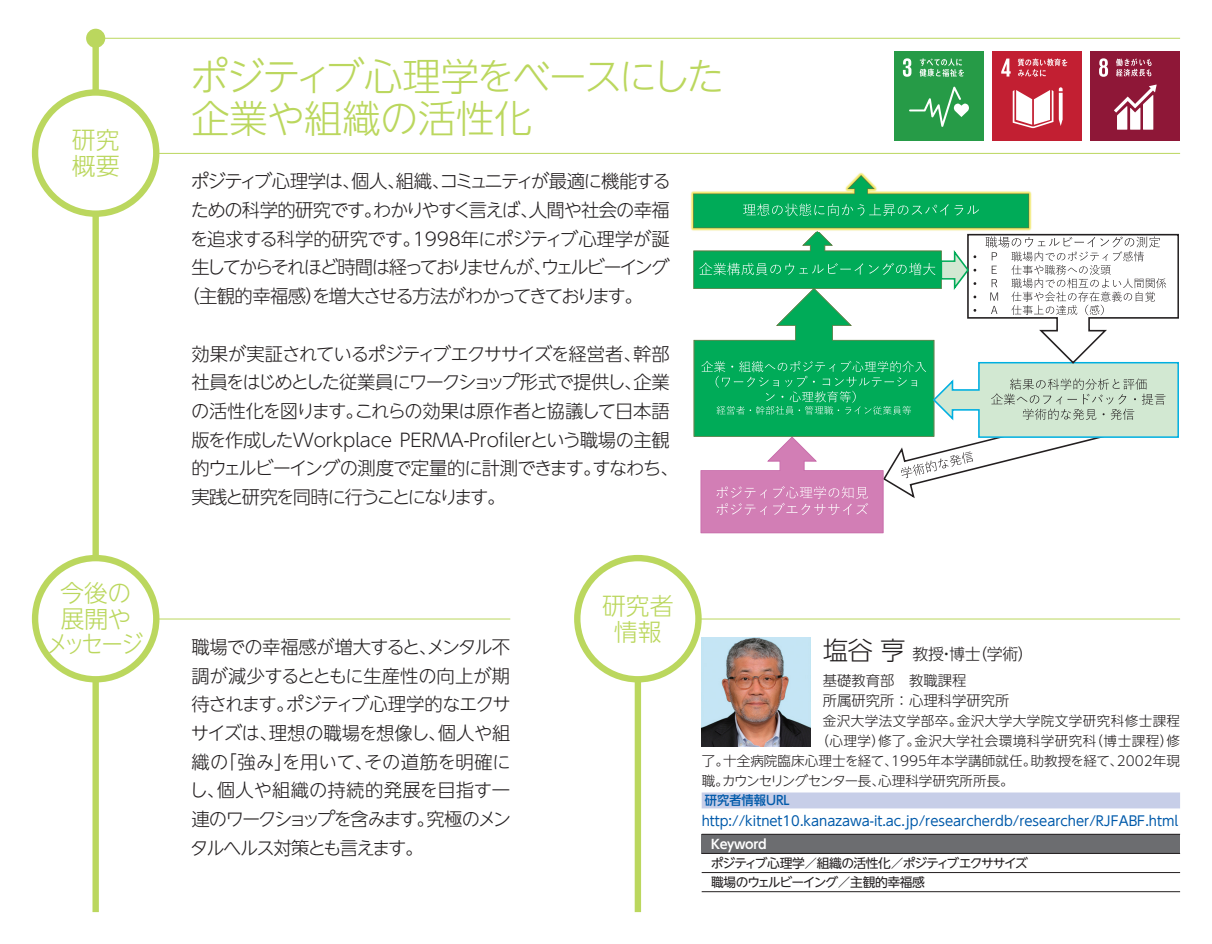
<style>
.page{position:relative;width:1212px;height:944px;background:#fff}
.page>*{position:absolute;margin:0;border:0;box-sizing:border-box;transform-origin:0 0}
.t1{font:300 38.25px/41.4px "UD Shin Go NT Pr 6 N";letter-spacing:-.03em;color:#bbd75e}
.t2{font:300 25.43px "UD Shin Go NT Pr 6 N";color:#231f20}
.t3{font:300 23.85px/25.4px "UD Shin Go NT Pr 6 N";color:#bbd75e}
.t4{font:300 23.85px "UD Shin Go NT Pr 6 N";color:#bbd75e;scale:.9 1}
.t5{font:300 18.22px/28.8px "UD Shin Go NT Pr 6 N";letter-spacing:-.055em;color:#231f20}
.t6{font:300 18.22px/28.8px "UD Shin Go NT Pr 6 N";letter-spacing:-.03em;color:#231f20;text-align:right}
.t7{font:300 18.22px "UD Shin Go NT Pr 6 N";letter-spacing:-.015em;color:#231f20}
.t8{font:300 18.22px/28.8px "UD Shin Go NT Pr 6 N";letter-spacing:-.075em;color:#231f20}
.t9{font:300 18.22px/28.8px "UD Shin Go NT Pr 6 N";letter-spacing:-.095em;color:#231f20}
.t10{font:300 18.22px/28.8px "UD Shin Go NT Pr 6 N";letter-spacing:-.105em;color:#231f20}
.t11{font:300 18.22px/28.8px "UD Shin Go NT Pr 6 N";letter-spacing:-.09em;color:#231f20}
.t12{font:300 18.22px "UD Shin Go NT Pr 6 N";letter-spacing:-.005em;color:#231f20}
.t13{font:300 18.22px "UD Shin Go NT Pr 6 N";letter-spacing:-.08em;color:#231f20}
.t14{font:300 18.22px/28.8px "UD Shin Go NT Pr 6 N";letter-spacing:-.035em;color:#231f20}
.t15{font:300 18.22px/28.8px "UD Shin Go NT Pr 6 N";letter-spacing:.01em;color:#231f20}
.t16{font:300 15.97px "UD Shin Go NT Pr 6 N";letter-spacing:-.03em;color:#231f20}
.t17{font:300 14.4px/20.7px "UD Shin Go NT Pr 6 N";color:#231f20}
.t18{font:13.5px "UD Shin Go NT Pr 6 N";color:#015aaa}
.t19{font:300 13.5px "UD Shin Go NT Pr 6 N";letter-spacing:.005em;color:#231f20}
.t20{font:300 13.5px "UD Shin Go NT Pr 6 N";letter-spacing:.03em;color:#231f20}
.t21{font:300 13.5px "UD Shin Go NT Pr 6 N";letter-spacing:.035em;color:#231f20}
.t22{font:300 13.5px "UD Shin Go NT Pr 6 N";letter-spacing:-.095em;color:#231f20}
.t23{font:12.83px/19.1px "UD Shin Go NT Pr 6 N";letter-spacing:-.075em;color:#231f20}
.t24{font:500 12.83px "UD Shin Go NT Pr 6 N";color:#015aaa;scale:.96 1}
.t25{font:700 12.83px "UD Shin Go NT Pr 6 N De";letter-spacing:-.03em;color:#fff}
</style>
<div class="page">
<div style="left:92px;top:32px;width:7px;height:880px;background:#bbd75e"></div>
<hr style="left:96px;top:38px;width:1084px;height:1px;background:#bbd75e">
<div style="left:86px;top:29px;width:19px;height:19px;background:#bbd75e;border-radius:50%"></div>
<div style="left:635px;top:580px;width:6px;height:332px;background:#bbd75e"></div>
<hr style="left:96px;top:619px;width:414px;height:1px;background:#bbd75e">
<hr style="left:638px;top:619px;width:542px;height:1px;background:#bbd75e">
<div style="left:35px;top:558px;width:121px;height:121px;background:#fff;border-radius:50%"></div>
<div style="left:32px;top:555px;width:127px;height:127px;border:6px solid #bbd75e;border-radius:50%"></div>
<div style="left:577px;top:558px;width:121px;height:121px;background:#fff;border-radius:50%"></div>
<div style="left:574px;top:555px;width:128px;height:127px;border:6px solid #bbd75e;border-radius:50%"></div>
<hr style="left:96px;top:153px;width:1084px;height:1px;background:#bbd75e">
<div style="left:35px;top:92px;width:121px;height:122px;background:#fff;border-radius:50%"></div>
<div style="left:32px;top:89px;width:127px;height:128px;border:6px solid #bbd75e;border-radius:50%"></div>
<div style="left:702px;top:792px;width:478px;height:16px;background:#c7cee8"></div>
<div style="left:702px;top:834px;width:478px;height:19px;background:#6c6d70"></div>
<hr style="left:702px;top:834px;width:478px;height:1px;background:#231f20">
<hr style="left:702px;top:853px;width:478px;height:1px;background:#231f20">
<hr style="left:702px;top:872px;width:478px;height:1px;background:#231f20">
<hr style="left:702px;top:891px;width:478px;height:1px;background:#231f20">
<img style="left:702px;top:638px;width:108px;height:108px">
<div style="left:894px;top:51px;width:89px;height:89px;background:#269b47"></div>
<svg style="left:909px;top:87px;width:60px;height:40px"></svg>
<svg style="left:903px;top:58px;width:8px;height:19px"></svg>
<svg style="left:919px;top:58px;width:45px;height:19px"></svg>
<div style="left:992px;top:51px;width:90px;height:89px;background:#c21f32"></div>
<svg style="left:1013px;top:90px;width:40px;height:38px"></svg>
<svg style="left:1059px;top:87px;width:3px;height:39px"></svg>
<svg style="left:1001px;top:59px;width:9px;height:18px"></svg>
<svg style="left:1018px;top:59px;width:49px;height:18px"></svg>
<div style="left:1091px;top:51px;width:89px;height:89px;background:#8e1737"></div>
<svg style="left:1114px;top:85px;width:42px;height:45px"></svg>
<svg style="left:1099px;top:58px;width:9px;height:19px"></svg>
<svg style="left:1116px;top:58px;width:35px;height:19px"></svg>
<img style="left:690px;top:172px;width:342px;height:59px">
<svg style="left:743px;top:203px;width:236px;height:13px"></svg>
<svg style="left:693px;top:230px;width:486px;height:303px"></svg>
<h3 class="t3" style="left:72px;top:127px;width:49px">研究概要</h3>
<h3 class="t3" style="left:60px;top:580px;width:73px">今後の展開や</h3>
<h3 class="t4" style="left:47px;top:625px;width:109px">メッセージ</h3>
<h1 class="t1" style="left:190px;top:54px;width:536px">ポジティブ心理学をベースにした企業や組織の活性化</h1>
<p class="t5" style="left:191px;top:166px;width:216px">ポジティブ心理学は個人、</p>
<p class="t5" style="left:396px;top:166px;width:276px">組織コミュニティが最適に機能する</p>
<p class="t5" style="left:342px;top:166px;width:20px">、</p>
<p class="t5" style="left:432px;top:166px;width:20px">、</p>
<p class="t13" style="left:191px;top:195px;width:349px">ための科学的研究ですわかりやすく言えば、</p>
<p class="t5" style="left:529px;top:195px;width:142px">人間や社会の幸福</p>
<p class="t5" style="left:364px;top:195px;width:20px">。</p>
<p class="t12" style="left:413px;top:224px;width:259px">1998年にポジティブ心理学が誕</p>
<p class="t9" style="left:190px;top:224px;width:481px">を追求する科学的研究です。<br>生してからそれほど時間は経っておりませんがウェルビーイング</p>
<p class="t11" style="left:181px;top:252px;width:463px;text-indent:352px">、<br>（主観的幸福感を増大させる方法がわかってきております。</p>
<p class="t5" style="left:306px;top:281px;width:20px">）</p>
<p class="t5" style="left:191px;top:339px;width:480px">効果が実証されているポジティブエクササイズを経営者、<br>社員をはじめとした従業員にワークショップ形式で提供し企業</p>
<p class="t5" style="left:633px;top:339px;width:38px">幹部</p>
<p class="t14" style="left:355px;top:367px;width:317px;text-indent:269px">、<br>これらの効果は原作者と協議して日本語</p>
<p class="t5" style="left:191px;top:396px;width:174px">の活性化を図ります。</p>
<p class="t7" style="left:191px;top:425px;width:480px">版を作成したWorkplace PERMA-Profilerという職場の主観</p>
<p class="t5" style="left:592px;top:453px;width:88px">すなわち、</p>
<p class="t8" style="left:191px;top:453px;width:411px">的ウェルビーイングの測度で定量的に計測できます。実践と研究を同時に行うことになります。</p>
<p class="t6" style="left:191px;top:632px;width:320px">職場での幸福感が増大するとメンタル不</p>
<p class="t5" style="left:419px;top:632px;width:20px">、</p>
<p class="t6" style="left:191px;top:661px;width:321px">調が減少するとともに生産性の向上が期ポジティブ心理学的なエクサ</p>
<p class="t5" style="left:191px;top:689px;width:105px">待されます。</p>
<p class="t5" style="left:191px;top:718px;width:88px">サイズは、</p>
<p class="t5" style="left:438px;top:718px;width:74px">個人や組</p>
<p class="t7" style="left:269px;top:718px;width:179px">理想の職場を想像し、</p>
<p class="t5" style="left:219px;top:747px;width:156px">「強みを用いて、</p>
<p class="t12" style="left:364px;top:747px;width:148px">その道筋を明確に</p>
<p class="t5" style="left:275px;top:747px;width:20px">」</p>
<p class="t15" style="left:217px;top:747px;width:295px;text-indent:-25px">織の<br>個人や組織の持続的発展を目指す一</p>
<p class="t5" style="left:189px;top:775px;width:37px">し、</p>
<p class="t10" style="left:190px;top:804px;width:246px">連のワークショップを含みます。タルヘルス対策とも言えます。</p>
<p class="t5" style="left:426px;top:804px;width:86px">究極のメン</p>
<h3 class="t3" style="left:602px;top:592px;width:73px;text-align:center">研究者情報</h3>
<h2 class="t2" style="left:823px;top:630px;width:84px">塩谷亨</h2>
<p class="t17" style="left:823px;top:669px;width:188px">基礎教育部　教職課程<br>所属研究所：心理科学研究所</p>
<p class="t20" style="left:957px;top:710px;width:225px">金沢大学大学院文学研究科修士課程</p>
<p class="t16" style="left:971px;top:641px;width:64px">（学術(</p>
<p class="t16" style="left:912px;top:641px;width:70px">教授博士</p>
<p class="t16" style="left:939px;top:641px;width:17px">・</p>
<p class="t20" style="left:823px;top:710px;width:141px">金沢大学法文学部卒。</p>
<p class="t19" style="left:815px;top:730px;width:71px">（心理学）</p>
<p class="t19" style="left:1089px;top:730px;width:92px">（博士課程修）</p>
<p class="t21" style="left:914px;top:730px;width:184px">金沢大学社会環境科学研究科</p>
<p class="t19" style="left:878px;top:730px;width:43px">修了。</p>
<p class="t19" style="left:891px;top:750px;width:147px">1995年本学講師就任。</p>
<p class="t19" style="left:1117px;top:750px;width:65px">2002年現</p>
<p class="t19" style="left:723px;top:750px;width:176px">十全病院臨床心理士を経て、</p>
<p class="t19" style="left:1030px;top:750px;width:94px">助教授を経て、</p>
<p class="t19" style="left:702px;top:750px;width:29px">了。</p>
<p class="t22" style="left:722px;top:770px;width:164px">カウンセリングセンター長、</p>
<p class="t19" style="left:878px;top:770px;width:137px">心理科学研究所所長。</p>
<p class="t19" style="left:702px;top:770px;width:29px">職。</p>
<p class="t24" style="left:705px;top:790px;width:90px">研究者情報URL</p>
<p class="t18" style="left:702px;top:810px;width:478px">http://kitnet10.kanazawa i t- .ac.jp/researcherdb/researcher/RJFABF.html</p>
<p class="t25" style="left:711px;top:833px;width:57px">Keyword</p>
<p class="t23" style="left:711px;top:853px;width:318px">ポジティブ心理学／組織の活性化／ポジティブエクササイズ職場のウェルビーイング／主観的幸福感</p>
</div>
